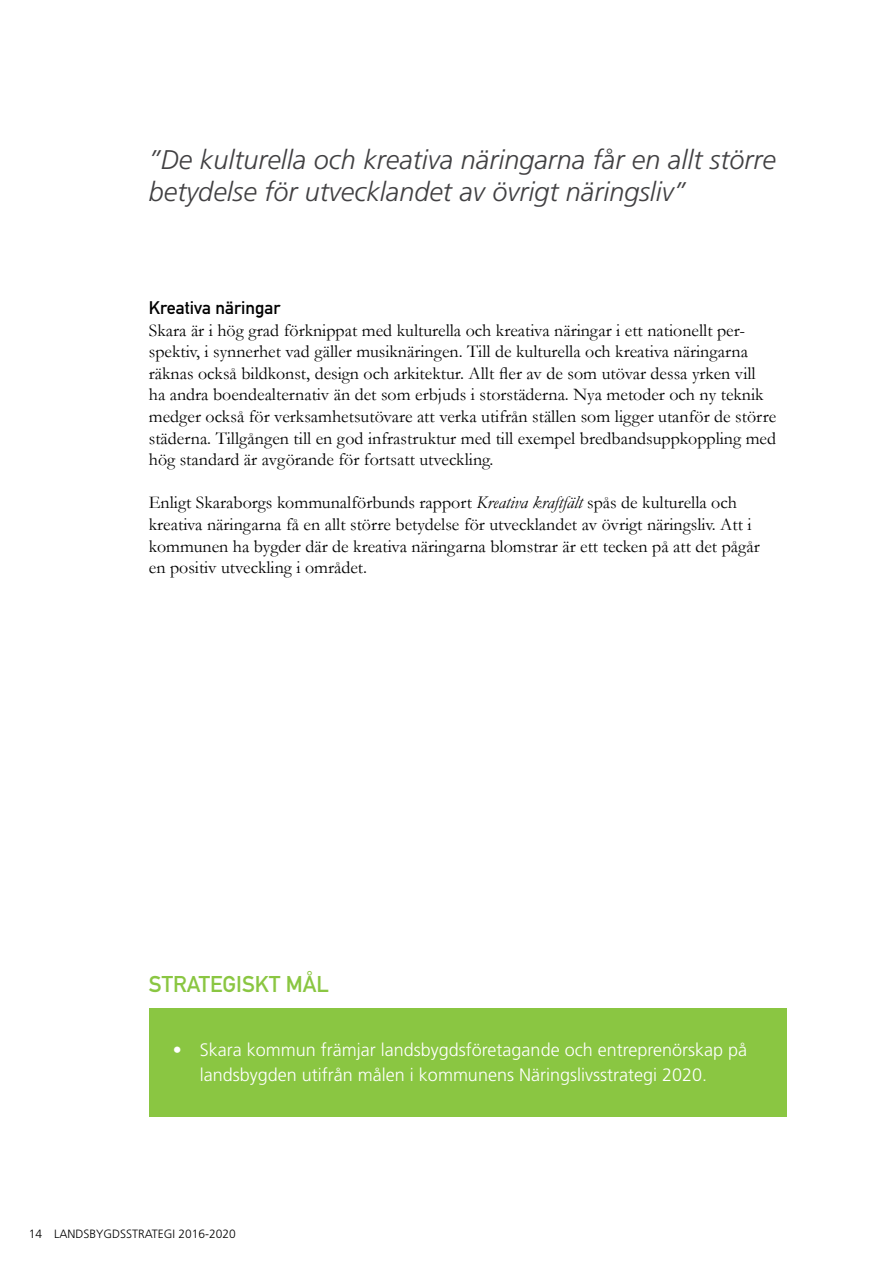
<style>
.page{position:relative;width:893px;height:1263px;background:#fff}
.page>*{position:absolute;margin:0;border:0;box-sizing:border-box;transform-origin:0 0}
.t1{font:italic 300 27px/32.4px "Frutiger LT Std";color:#414042}
.t2{font:22.5px "DIN Mittelschrift Std";color:#8ac642}
.t3{font:18px/21.6px "Garamond";color:#000}
.t4{font:300 18px/25.5px "Frutiger LT Std";color:#fff}
.t5{font:18px "DIN Mittelschrift Std";color:#000}
.t6{font:300 12px "Frutiger LT Std";color:#000}
.s1{font-style:italic}
</style>
<div class="page">
<div style="left:149px;top:1008px;width:638px;height:108px;background:#8ac642"></div>
<h1 class="t1" style="left:149px;top:144px;width:628px">”De kulturella och kreativa näringarna får en allt större betydelse för utvecklandet av övrigt näringsliv”</h1>
<p class="t5" style="left:149px;top:297px;width:133px">Kreativa näringar</p>
<p class="t3" style="left:149px;top:319px;width:629px">Skara är i hög grad förknippat med kulturella och kreativa näringar i ett nationellt per&shy;spektiv, i synnerhet vad gäller musiknäringen. Till de kulturella och kreativa näringarna räknas också bildkonst, design och arkitektur. Allt fler av de som utövar dessa yrken vill ha andra boendealternativ än det som erbjuds i storstäderna. Nya metoder och ny teknik medger också för verksamhetsutövare att verka utifrån ställen som ligger utanför de större städerna. Tillgången till en god infrastruktur med till exempel bredbandsuppkoppling med hög standard är avgörande för fortsatt utveckling.</p>
<p class="t3" style="left:149px;top:491px;width:613px">Enligt Skaraborgs kommunalförbunds rapport <span class="s1">Kreativa kraftfält</span> spås de kulturella och kreativa näringarna få en allt större betydelse för utvecklandet av övrigt näringsliv. Att i kommunen ha bygder där de kreativa näringarna blomstrar är ett tecken på att det pågår en positiv utveckling i området.</p>
<p class="t2" style="left:149px;top:971px;width:182px">STRATEGISKT MÅL</p>
<p class="t4" style="left:200px;top:1037px;width:549px;text-indent:-27px">• Skara kommun främjar landsbygdsföretagande och entreprenörskap på landsbygden utifrån målen i kommunens Näringslivsstrategi 2020.</p>
<p class="t6" style="left:29px;top:1227px;width:209px">14 LANDSBYGDSSTRATEGI 2016-2020</p>
</div>
